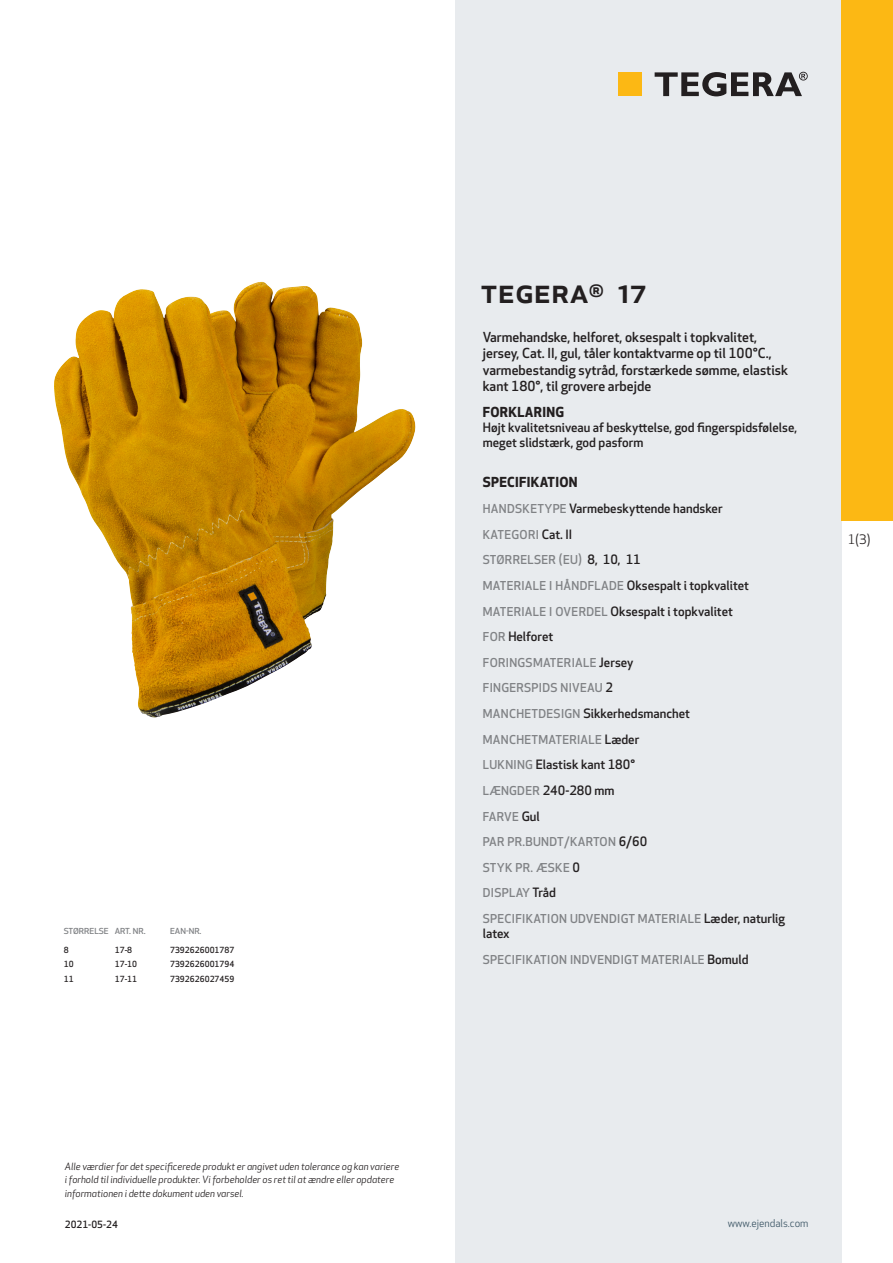
<style>
.page{position:relative;width:893px;height:1263px;background:#fff}
.page>*{position:absolute;margin:0;border:0;box-sizing:border-box;transform-origin:0 0}
.prodname{font:500 34.5px "Apex New";color:#231f20}
.Funktion_body{font:500 13.5px/16.5px "Apex New";color:#231f20}
.Funktion_body-2{font:700 13.5px "Apex New";letter-spacing:.025em;color:#231f20}
.t1{font:12.75px "Apex New";color:#231f20}
.Funktion_body-3{font:500 12.6px/15px "Apex New";color:#231f20}
.Funktion_body-4{font:500 12px "Apex New";letter-spacing:.025em;color:#808285}
.t2{font:10.5px "Apex New";color:#405968}
.t3{font:italic 9.75px/13.5px "Apex New";color:#231f20}
.t4{font:500 9.75px "Apex New";color:#231f20}
.ArticleTable_body{font:500 8.25px "Apex New";color:#231f20}
.ArticeTable_header{font:500 8.1px "Apex New";color:#808285;scale:1.06 1}
.s1{font-size:12px;color:#808285}
.s2{font-size:12.6px;color:#231f20}
</style>
<div class="page">
<div style="left:455px;top:0;width:387px;height:1263px;background:#e8ebee"></div>
<div style="left:842px;top:0;width:51px;height:520px;background:#fcb814"></div>
<img style="left:54px;top:282px;width:342px;height:436px">
<div style="left:618px;top:72px;width:24px;height:24px;background:#fcb814"></div>
<svg style="left:655px;top:72px;width:153px;height:24px"></svg>
<p class="ArticeTable_header" style="left:64px;top:925px;width:44px">STØRRELSE</p>
<p class="ArticeTable_header" style="left:115px;top:925px;width:31px">ART. NR.</p>
<p class="ArticeTable_header" style="left:170px;top:925px;width:31px">EAN-NR.</p>
<p class="ArticleTable_body" style="left:64px;top:944px;width:6px">8</p>
<p class="ArticleTable_body" style="left:115px;top:944px;width:19px">17-8</p>
<p class="ArticleTable_body" style="left:170px;top:944px;width:66px">7392626001787</p>
<p class="ArticleTable_body" style="left:64px;top:959px;width:11px">10</p>
<p class="ArticleTable_body" style="left:115px;top:959px;width:24px">17-10</p>
<p class="ArticleTable_body" style="left:170px;top:959px;width:66px">7392626001794</p>
<p class="ArticleTable_body" style="left:64px;top:973px;width:11px">11</p>
<p class="ArticleTable_body" style="left:115px;top:973px;width:24px">17-11</p>
<p class="ArticleTable_body" style="left:170px;top:973px;width:66px">7392626027459</p>
<p class="t3" style="left:65px;top:1159px;width:336px">Alle værdier for det specificerede produkt er angivet uden tolerance og kan variere i forhold til individuelle produkter. Vi forbeholder os ret til at ændre eller opdatere informationen i dette dokument uden varsel.</p>
<p class="t4" style="left:65px;top:1218px;width:54px">2021-05-24</p>
<p class="prodname" style="left:480px;top:267px;width:167px">TEGERA<sup>®</sup> 17</p>
<p class="Funktion_body" style="left:483px;top:328px;width:307px">Varmehandske, helforet, oksespalt i topkvalitet, jersey, Cat. II, gul, tåler kontaktvarme op til 100°C., varmebestandig sytråd, forstærkede sømme, elastisk kant 180°, til grovere arbejde</p>
<p class="Funktion_body-2" style="left:483px;top:402px;width:83px">FORKLARING</p>
<p class="Funktion_body-3" style="left:483px;top:419px;width:316px">Højt kvalitetsniveau af beskyttelse, god fingerspidsfølelse, meget slidstærk, god pasform</p>
<p class="Funktion_body-2" style="left:483px;top:473px;width:96px">SPECIFIKATION</p>
<p class="Funktion_body-3" style="left:483px;top:501px;width:241px"><span class="s1">HANDSKETYPE</span> Varmebeskyttende handsker</p>
<p class="Funktion_body-4" style="left:483px;top:526px;width:91px">KATEGORI <span class="s2">Cat. II</span></p>
<p class="Funktion_body-4" style="left:483px;top:552px;width:159px">STØRRELSER (EU) <span class="s2">8, 10, 11</span></p>
<p class="Funktion_body-3" style="left:483px;top:577px;width:268px"><span class="s1">MATERIALE I HÅNDFLADE</span> Oksespalt i topkvalitet</p>
<p class="Funktion_body-3" style="left:483px;top:603px;width:252px"><span class="s1">MATERIALE I OVERDEL</span> Oksespalt i topkvalitet</p>
<p class="Funktion_body-3" style="left:483px;top:629px;width:72px"><span class="s1">FOR</span> Helforet</p>
<p class="Funktion_body-4" style="left:483px;top:654px;width:152px">FORINGSMATERIALE <span class="s2">Jersey</span></p>
<p class="Funktion_body-4" style="left:483px;top:680px;width:132px">FINGERSPIDS NIVEAU <span class="s2">2</span></p>
<p class="Funktion_body-3" style="left:483px;top:706px;width:209px"><span class="s1">MANCHETDESIGN</span> Sikkerhedsmanchet</p>
<p class="Funktion_body-4" style="left:483px;top:731px;width:158px">MANCHETMATERIALE <span class="s2">Læder</span></p>
<p class="Funktion_body-3" style="left:483px;top:757px;width:154px"><span class="s1">LUKNING</span> Elastisk kant 180°</p>
<p class="Funktion_body-3" style="left:483px;top:783px;width:133px"><span class="s1">LÆNGDER</span> 240-280 mm</p>
<p class="Funktion_body-4" style="left:483px;top:808px;width:58px">FARVE <span class="s2">Gul</span></p>
<p class="Funktion_body-4" style="left:483px;top:834px;width:166px">PAR PR.BUNDT/KARTON <span class="s2">6/60</span></p>
<p class="Funktion_body-4" style="left:483px;top:859px;width:99px">STYK PR. ÆSKE <span class="s2">0</span></p>
<p class="Funktion_body-4" style="left:483px;top:885px;width:75px">DISPLAY <span class="s2">Tråd</span></p>
<p class="Funktion_body-4" style="left:483px;top:911px;width:304px">SPECIFIKATION UDVENDIGT MATERIALE <span class="s2">Læder, naturlig</span></p>
<p class="Funktion_body-3" style="left:483px;top:926px;width:28px">latex</p>
<p class="Funktion_body-4" style="left:483px;top:951px;width:267px">SPECIFIKATION INDVENDIGT MATERIALE <span class="s2">Bomuld</span></p>
<p class="t1" style="left:848px;top:531px;width:24px">1(3)</p>
<p class="t2" style="left:728px;top:1217px;width:82px">www.ejendals.com</p>
</div>
